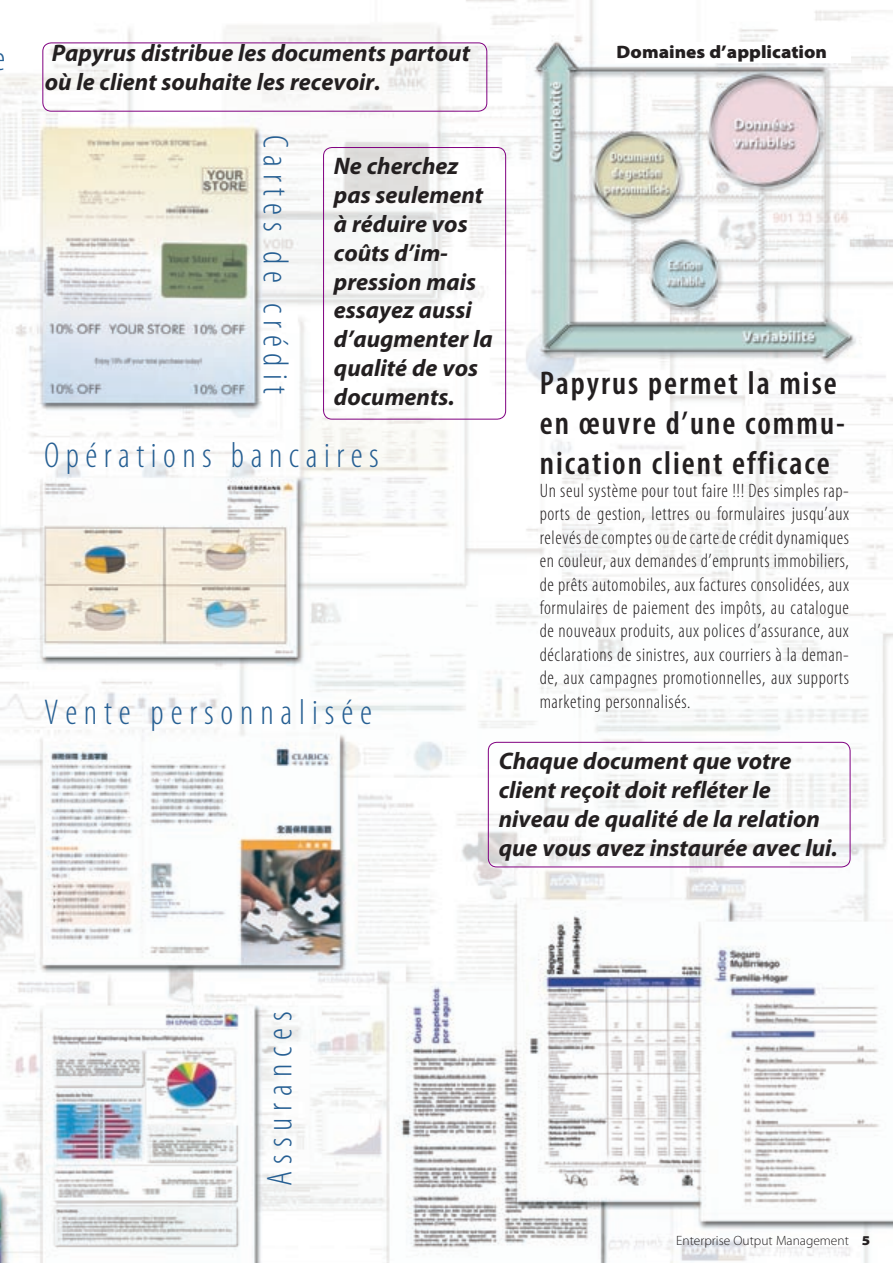
<style>
.page{position:relative;width:893px;height:1263px;background:#fff}
.page>*{position:absolute;margin:0;border:0;box-sizing:border-box;transform-origin:0 0}
.t1{font:300 condensed 36px "Myriad Pro";letter-spacing:.19em;color:#265f93}
.t2{font:600 condensed 33px/39.6px "Myriad Pro";letter-spacing:.06em;color:#231f20}
.t3{font:italic 700 24px/28.8px "Myriad Pro";color:#231f20}
.t4{font:300 condensed 19.5px/23.4px "Myriad Pro";letter-spacing:.03em;color:#231f20;text-align:justify}
.t5{font:900 semi-expanded 18px "Myriad Pro";color:#231f20}
.t6{font:300 13.5px "Myriad Pro";color:#231f20}
.s1{font-weight:900;font-stretch:semi-expanded}
</style>
<div class="page">
<img style="left:0;top:0;width:893px;height:1263px">
<div style="left:42px;top:43px;width:445px;height:69px;border:1px solid #800080;border-radius:9px"></div>
<div style="left:488px;top:742px;width:362px;height:125px;border:1px solid #800080;border-radius:9px"></div>
<div style="left:323px;top:147px;width:183px;height:272px;border:1px solid #800080;border-radius:9px"></div>
<div style="left:615px;top:43px;width:235px;height:20px;background:#fff"></div>
<p class="t3" style="left:45px;top:39px;width:427px">Papyrus distribue les documents partout où le client souhaite les recevoir.</p>
<h1 class="t1" style="left:295px;top:135px;width:261px;rotate:90deg">Cartes de crédit</h1>
<p class="t3" style="left:334px;top:152px;width:160px">Ne cherchez pas seulement à réduire vos coûts d’im&shy;pression mais essayez aussi d’augmenter la qualité de vos documents.</p>
<h1 class="t1" style="left:44px;top:436px;width:336px">Opérations bancaires</h1>
<h1 class="t1" style="left:44px;top:693px;width:329px">Vente personnalisée</h1>
<p class="t5" style="left:617px;top:41px;width:212px">Domaines d’application</p>
<h2 class="t2" style="left:540px;top:364px;width:307px">Papyrus permet la mise en œuvre d’une commu&shy;nication client efficace</h2>
<p class="t4" style="left:540px;top:479px;width:311px">Un seul système pour tout faire !!! Des simples rap&shy;ports de gestion, lettres ou formulaires jusqu’aux relevés de comptes ou de carte de crédit dynamiques en couleur, aux demandes d’emprunts immobiliers, de prêts automobiles, aux factures consolidées, aux formulaires de paiement des impôts, au catalogue de nouveaux produits, aux polices d’assurance, aux déclarations de sinistres, aux courriers à la deman&shy;de, aux campagnes promotionnelles, aux supports marketing personnalisés.</p>
<h1 class="t1" style="left:260px;top:1185px;width:176px;rotate:-90deg">Assurances</h1>
<p class="t3" style="left:499px;top:747px;width:341px">Chaque document que votre client reçoit doit refléter le niveau de qualité de la relation que vous avez instaurée avec lui.</p>
<p class="t6" style="left:676px;top:1233px;width:195px">Enterprise Output Management <span class="s1">5</span></p>
</div>
